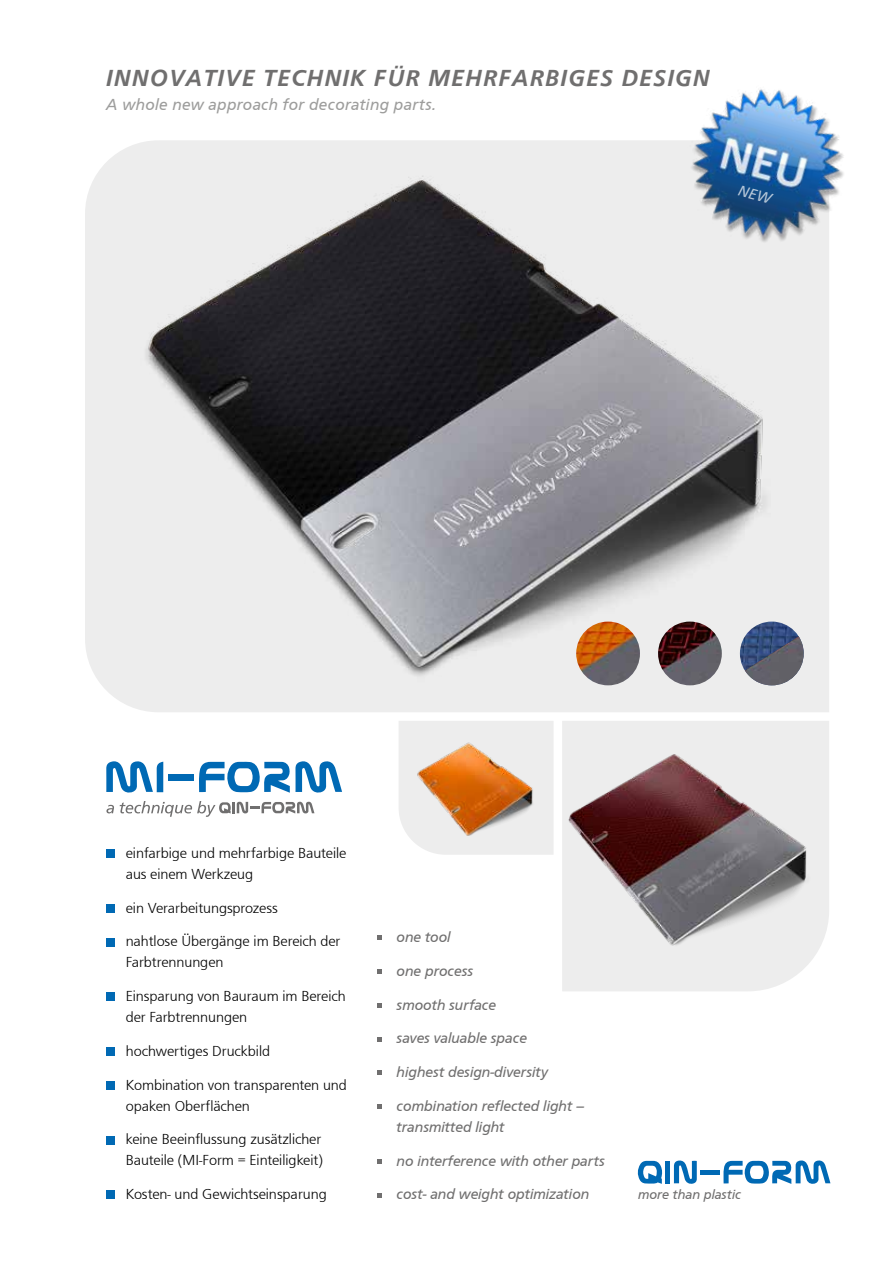
<style>
.page{position:relative;width:893px;height:1263px;background:#fff}
.page>*{position:absolute;margin:0;border:0;box-sizing:border-box;transform-origin:0 0}
.t1{font:italic 500 24px "Front Page";letter-spacing:.05em;color:#706f6f}
.t2{font:italic 16.5px "Front Page";letter-spacing:.02em;color:#9d9d9c}
.t3{font:300 15px/21px "Front Page";letter-spacing:-.005em;color:#000}
.t4{font:italic 15px/21px "Front Page";color:#706f6f}
.t5{font:italic 13.65px "Front Page";color:#706f6f}
</style>
<div class="page">
<div style="left:85px;top:140px;width:744px;height:572px;background:#ededed"></div>
<div style="left:106px;top:849px;width:9px;height:9px;background:#0069b4"></div>
<div style="left:106px;top:904px;width:9px;height:9px;background:#0069b4"></div>
<div style="left:106px;top:938px;width:9px;height:8px;background:#0069b4"></div>
<div style="left:106px;top:993px;width:9px;height:8px;background:#0069b4"></div>
<div style="left:106px;top:1047px;width:9px;height:9px;background:#0069b4"></div>
<div style="left:106px;top:1081px;width:9px;height:9px;background:#0069b4"></div>
<div style="left:106px;top:1136px;width:9px;height:8px;background:#0069b4"></div>
<div style="left:106px;top:1191px;width:9px;height:8px;background:#0069b4"></div>
<svg style="left:377px;top:936px;width:4px;height:4px"></svg>
<svg style="left:377px;top:969px;width:4px;height:5px"></svg>
<svg style="left:377px;top:1003px;width:4px;height:4px"></svg>
<svg style="left:377px;top:1037px;width:4px;height:4px"></svg>
<svg style="left:377px;top:1071px;width:4px;height:4px"></svg>
<svg style="left:377px;top:1104px;width:4px;height:5px"></svg>
<svg style="left:377px;top:1159px;width:4px;height:4px"></svg>
<svg style="left:377px;top:1193px;width:4px;height:4px"></svg>
<svg style="left:674px;top:1160px;width:23px;height:24px"></svg>
<div style="left:665px;top:1161px;width:5px;height:22px;background:#0069b4"></div>
<hr style="left:701px;top:1170px;width:19px;height:4px;background:#0069b4">
<svg style="left:637px;top:1161px;width:26px;height:23px"></svg>
<svg style="left:723px;top:1160px;width:107px;height:24px"></svg>
<div style="left:168px;top:774px;width:26px;height:6px;background:#0069b4"></div>
<svg style="left:199px;top:761px;width:143px;height:32px"></svg>
<svg style="left:106px;top:805px;width:8px;height:8px"></svg>
<svg style="left:120px;top:801px;width:194px;height:16px"></svg>
<svg style="left:106px;top:761px;width:57px;height:32px"></svg>
<div style="left:562px;top:977px;width:231px;height:14px;background:#ededed"></div>
<img style="left:116px;top:169px;width:665px;height:537px">
<img style="left:740px;top:621px;width:64px;height:64px;border-radius:32px">
<img style="left:745px;top:636px;width:59px;height:49px">
<img style="left:658px;top:621px;width:64px;height:64px;border-radius:32px">
<img style="left:576px;top:621px;width:64px;height:64px;border-radius:32px">
<img style="left:562px;top:721px;width:267px;height:256px">
<svg style="left:399px;top:721px;width:155px;height:134px"></svg>
<img style="left:399px;top:724px;width:155px;height:126px">
<img style="left:668px;top:89px;width:176px;height:173px">
<svg style="left:738px;top:186px;width:36px;height:18px"></svg>
<h1 class="t1" style="left:106px;top:60px;width:605px">INNOVATIVE TECHNIK FÜR MEHRFARBIGES DESIGN</h1>
<p class="t2" style="left:106px;top:95px;width:332px">A whole new approach for decorating parts.</p>
<p class="t3" style="left:126px;top:842px;width:222px">einfarbige und mehrfarbige Bauteile aus einem Werkzeug</p>
<p class="t3" style="left:126px;top:897px;width:154px">ein Verarbeitungsprozess</p>
<p class="t3" style="left:126px;top:931px;width:216px">nahtlose Übergänge im Bereich der<br>Farbtrennungen</p>
<p class="t3" style="left:126px;top:986px;width:221px">Einsparung von Bauraum im Bereich der Farbtrennungen</p>
<p class="t3" style="left:126px;top:1041px;width:146px">hochwertiges Druckbild</p>
<p class="t3" style="left:126px;top:1074px;width:223px">Kombination von transparenten und opaken Oberflächen</p>
<p class="t3" style="left:126px;top:1129px;width:199px">keine Beeinflussung zusätzlicher<br>Bauteile (MI-Form = Einteiligkeit)</p>
<p class="t3" style="left:126px;top:1184px;width:203px">Kosten- und Gewichtseinsparung</p>
<p class="t4" style="left:397px;top:927px;width:55px">one tool</p>
<p class="t4" style="left:397px;top:960px;width:78px">one process</p>
<p class="t4" style="left:397px;top:994px;width:101px">smooth surface</p>
<p class="t4" style="left:397px;top:1028px;width:132px">saves valuable space</p>
<p class="t4" style="left:397px;top:1062px;width:153px">highest design-diversity</p>
<p class="t4" style="left:397px;top:1095px;width:189px">combination reflected light – transmitted light</p>
<p class="t4" style="left:397px;top:1150px;width:210px">no interference with other parts</p>
<p class="t4" style="left:397px;top:1184px;width:194px">cost- and weight optimization</p>
<p class="t5" style="left:638px;top:1187px;width:105px">more than plastic</p>
</div>
